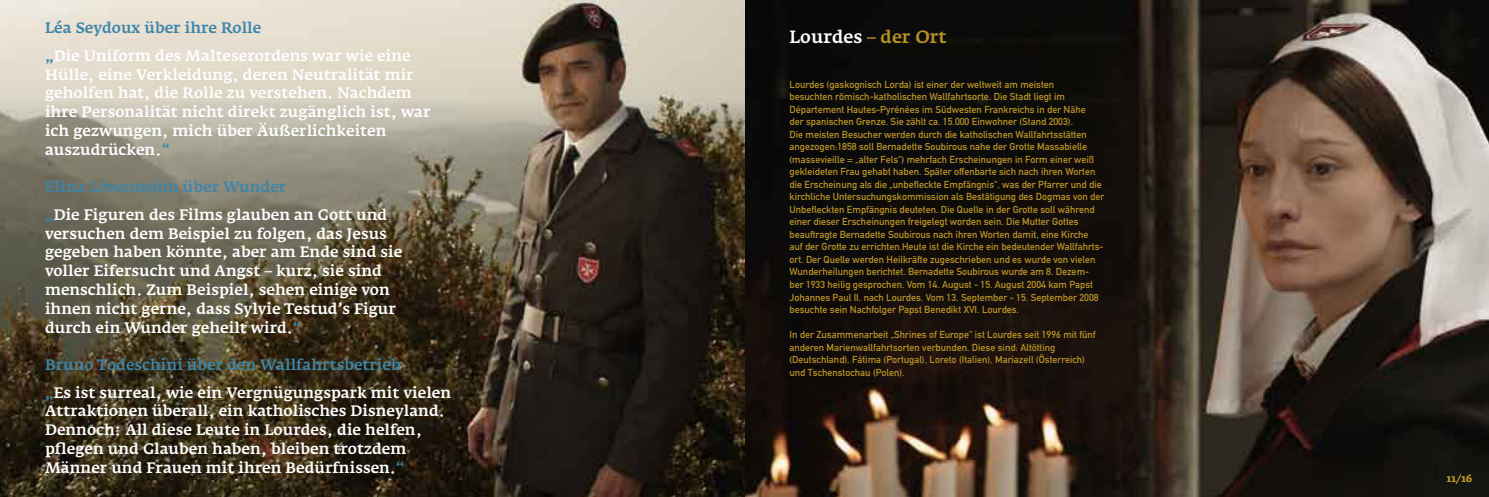
<style>
.page{position:relative;width:1489px;height:497px;background:#fff}
.page>*{position:absolute;margin:0;border:0;box-sizing:border-box;transform-origin:0 0}
.t1{font:500 17.5px "Fedra Serif A";color:#fff}
.t2{font:500 15px/18.8px "Fedra Serif A";color:#fff}
.t3{font:10px/12.5px "DIN Mittelschrift";color:#b89223}
.t4{font:500 10px "Fedra Serif A";color:#b89223}
.s1{color:#3f85a8}
.s2{color:#b89223}
</style>
<div class="page">
<img style="left:0;top:0;width:1488px;height:496px">
<h2 class="t2" style="left:45px;top:14px;width:367px;line-height:27.5px"><span class="s1">Léa Seydoux über ihre Rolle<br>„</span>Die Uniform des Malteserordens war wie eine</h2>
<h2 class="t2" style="left:45px;top:65px;width:387px">Hülle, eine Verkleidung, deren Neutralität mir geholfen hat, die Rolle zu verstehen. Nachdem ihre Personalität nicht direkt zugänglich ist, war ich gezwungen, mich über Äußerlichkeiten auszudrücken.<span class="s1">“</span></h2>
<h2 class="t2" style="left:45px;top:173px;width:344px;line-height:27.5px"><span class="s1">Elina Löwensohn über Wunder<br>„</span>Die Figuren des Films glauben an Gott und</h2>
<p class="t2" style="left:45px;top:224px;width:359px">versuchen dem Beispiel zu folgen, das Jesus gegeben haben könnte, aber am Ende sind sie voller Eifersucht und Angst – kurz, sie sind menschlich. Zum Beispiel, sehen einige von ihnen nicht gerne, dass Sylvie Testud’s Figur durch ein Wunder geheilt wird.<span class="s1">“</span></p>
<h2 class="t2" style="left:45px;top:351px;width:407px;line-height:27.5px"><span class="s1">Bruno Todeschini über den Wallfahrtsbetrieb<br>„</span>Es ist surreal, wie ein Vergnügungspark mit vielen</h2>
<h2 class="t2" style="left:45px;top:401px;width:401px">Attraktionen überall, ein katholisches Disneyland.<br>Dennoch: All diese Leute in Lourdes, die helfen, pflegen und Glauben haben, bleiben trotzdem Männer und Frauen mit ihren Bedürfnissen.<span class="s1">“</span></h2>
<h1 class="t1" style="left:789px;top:26px;width:159px">Lourdes <span class="s2">– der Ort</span></h1>
<p class="t3" style="left:789px;top:78px;width:316px">Lourdes (gaskognisch Lorda) ist einer der weltweit am meisten<br>besuchten römisch-katholischen Wallfahrtsorte. Die Stadt liegt im Département Hautes-Pyrénées im Südwesten Frankreichs in der Nähe<br>der spanischen Grenze. Sie zählt ca. 15.000 Einwohner (Stand 2003).<br>Die meisten Besucher werden durch die katholischen Wallfahrtsstätten angezogen:1858 soll Bernadette Soubirous nahe der Grotte Massabielle (massevieille = „alter Fels“) mehrfach Erscheinungen in Form einer weiß gekleideten Frau gehabt haben. Später offenbarte sich nach ihren Worten die Erscheinung als die „unbefleckte Empfängnis“, was der Pfarrer und die kirchliche Untersuchungskommission als Bestätigung des Dogmas von der Unbefleckten Empfängnis deuteten. Die Quelle in der Grotte soll während einer dieser Erscheinungen freigelegt worden sein. Die Mutter Gottes beauftragte Bernadette Soubirous nach ihren Worten damit, eine Kirche<br>auf der Grotte zu errichten.Heute ist die Kirche ein bedeutender Wallfahrts&shy;ort. Der Quelle werden Heilkräfte zugeschrieben und es wurde von vielen Wunderheilungen berichtet. Bernadette Soubirous wurde am 8. Dezem&shy;ber 1933 heilig gesprochen. Vom 14. August - 15. August 2004 kam Papst Johannes Paul II. nach Lourdes. Vom 13. September - 15. September 2008 besuchte sein Nachfolger Papst Benedikt XVI. Lourdes.</p>
<p class="t3" style="left:789px;top:328px;width:308px">In der Zusammenarbeit „Shrines of Europe“ ist Lourdes seit 1996 mit fünf anderen Marienwallfahrtsorten verbunden. Diese sind: Altötting (Deutschland), Fátima (Portugal), Loreto (Italien), Mariazell (Österreich) und Tschenstochau (Polen).</p>
<p class="t4" style="left:1446px;top:472px;width:27px">11/16</p>
</div>
